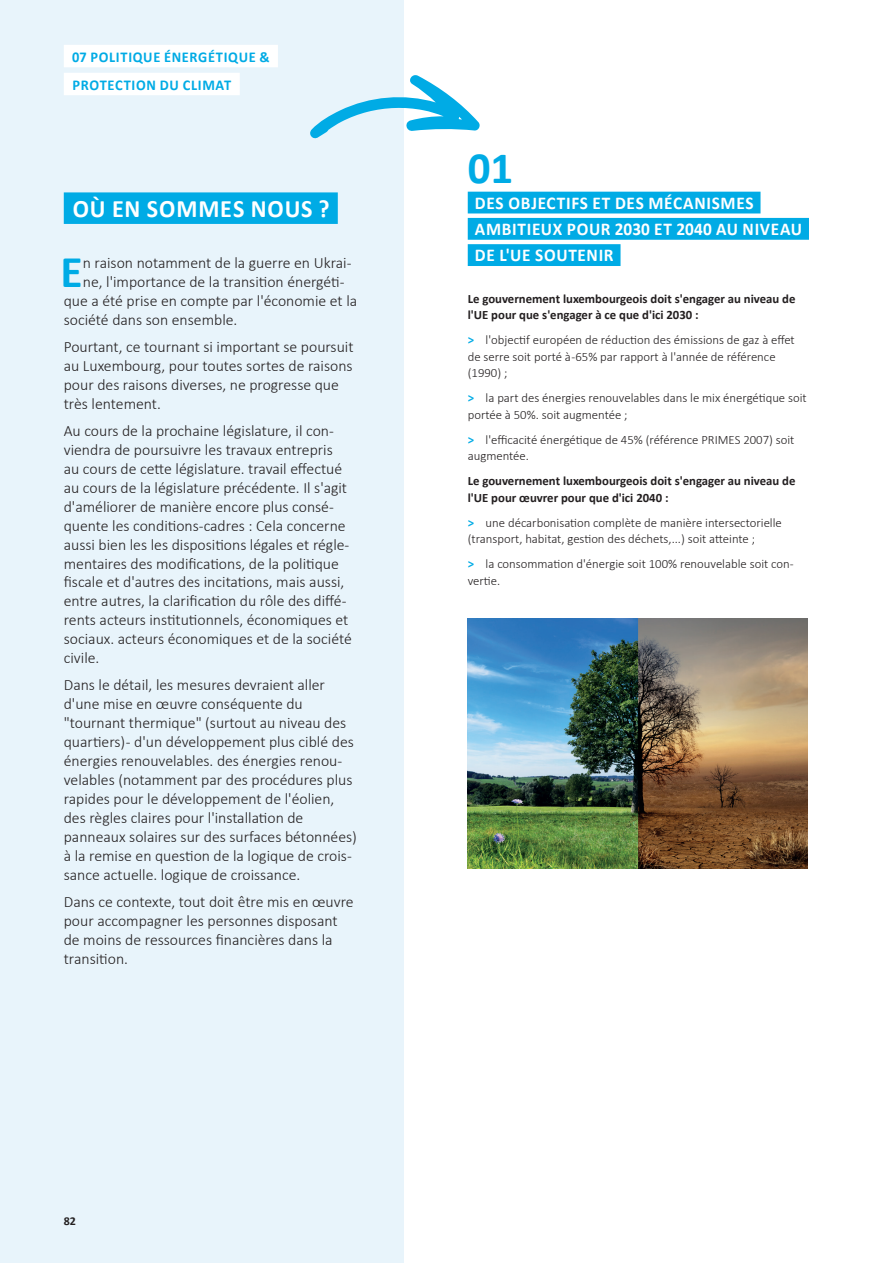
<style>
.page{position:relative;width:893px;height:1263px;background:#fff}
.page>*{position:absolute;margin:0;border:0;box-sizing:border-box;transform-origin:0 0}
.t1{font:700 45.45px "Calibri";color:#00abe5}
.t2{font:700 45px "Calibri";color:#00abe5}
.t3{font:700 25.05px "Calibri";letter-spacing:.035em;color:#fff;scale:.96 1}
.t4{font:700 18px/26.2px "Calibri";letter-spacing:.04em;color:#fff;scale:.96 1}
.t5{font:300 15.75px/18.9px "Calibri";color:#231f20}
.t6{font:700 15px/27.9px "Calibri";letter-spacing:.045em;color:#00abe5;scale:.96 1}
.t7{font:300 12.75px/16.5px "Calibri";color:#231f20}
.t8{font:700 12.75px/16.5px "Calibri";color:#231f20}
.t9{font:700 12px "Calibri";color:#231f20}
.s1{font-weight:700;color:#00abe5}
</style>
<div class="page">
<div style="left:0;top:0;width:404px;height:1263px;background:#e8f4fb"></div>
<div style="left:64px;top:192px;width:274px;height:32px;background:#00abe5"></div>
<svg style="left:310px;top:75px;width:170px;height:64px"></svg>
<div style="left:468px;top:192px;width:292px;height:21px;background:#00abe5"></div>
<div style="left:468px;top:218px;width:341px;height:22px;background:#00abe5"></div>
<div style="left:468px;top:244px;width:152px;height:22px;background:#00abe5"></div>
<img style="left:468px;top:618px;width:340px;height:251px">
<div style="left:64px;top:45px;width:214px;height:22px;background:#fff"></div>
<div style="left:64px;top:73px;width:176px;height:22px;background:#fff"></div>
<p class="t6" style="left:72px;top:35px;width:376px">07 POLITIQUE ÉNERGÉTIQUE &amp; PROTECTION DU CLIMAT</p>
<p class="t6" style="left:72px;top:43px;width:207px">07 POLITIQUE ÉNERGÉTIQUE &amp;<br>PROTECTION DU CLIMAT</p>
<h3 class="t3" style="left:73px;top:191px;width:269px">OÙ EN SOMMES NOUS ?</h3>
<h1 class="t1" style="left:61px;top:240px;width:24px">E</h1>
<p class="t5" style="left:83px;top:253px;width:270px">n raison notamment de la guerre en Ukrai-</p>
<p class="t5" style="left:83px;top:272px;width:263px">ne, l'importance de la transition énergéti-</p>
<p class="t5" style="left:64px;top:291px;width:295px">que a été prise en compte par l'économie et la</p>
<p class="t5" style="left:64px;top:310px;width:175px">société dans son ensemble.</p>
<p class="t5" style="left:64px;top:337px;width:291px">Pourtant, ce tournant si important se poursuit au Luxembourg, pour toutes sortes de raisons pour des raisons diverses, ne progresse que très lentement.</p>
<p class="t5" style="left:64px;top:421px;width:290px">Au cours de la prochaine législature, il con&shy;viendra de poursuivre les travaux entrepris au cours de cette législature. travail effectué au cours de la législature précédente. Il s'agit d'améliorer de manière encore plus consé&shy;quente les conditions-cadres : Cela concerne aussi bien les les dispositions légales et régle&shy;mentaires des modifications, de la politique fiscale et d'autres des incitations, mais aussi, entre autres, la clarification du rôle des diffé&shy;rents acteurs institutionnels, économiques et sociaux. acteurs économiques et de la société civile.</p>
<p class="t5" style="left:64px;top:676px;width:295px">Dans le détail, les mesures devraient aller d'une mise en œuvre conséquente du "tournant thermique" (surtout au niveau des quartiers) - d'un développement plus ciblé des énergies renouvelables. des énergies renou&shy;velables (notamment par des procédures plus rapides pour le développement de l'éolien, des règles claires pour l'installation de panneaux solaires sur des surfaces bétonnées) à la remise en question de la logique de crois&shy;sance actuelle. logique de croissance.</p>
<p class="t5" style="left:64px;top:892px;width:291px">Dans ce contexte, tout doit être mis en œuvre pour accompagner les personnes disposant de moins de ressources financières dans la transition.</p>
<h2 class="t2" style="left:468px;top:136px;width:47px">01</h2>
<p class="t4" style="left:475px;top:189px;width:342px">DES OBJECTIFS ET DES MÉCANISMES<br>AMBITIEUX POUR 2030 ET 2040 AU NIVEAU<br>DE L'UE SOUTENIR</p>
<p class="t8" style="left:468px;top:290px;width:329px">Le gouvernement luxembourgeois doit s'engager au niveau de l'UE pour que s'engager à ce que d'ici 2030 :</p>
<p class="t7" style="left:468px;top:332px;width:329px"><span class="s1">&gt;</span> l'objectif européen de réduction des émissions de gaz à effet de serre soit porté à -65% par rapport à l'année de référence (1990) ;</p>
<p class="t7" style="left:468px;top:390px;width:340px"><span class="s1">&gt;</span> la part des énergies renouvelables dans le mix énergétique soit portée à 50%. soit augmentée ;</p>
<p class="t7" style="left:468px;top:431px;width:328px"><span class="s1">&gt;</span> l'efficacité énergétique de 45% (référence PRIMES 2007) soit augmentée.</p>
<p class="t8" style="left:468px;top:473px;width:329px">Le gouvernement luxembourgeois doit s'engager au niveau de l'UE pour œuvrer pour que d'ici 2040 :</p>
<p class="t7" style="left:468px;top:514px;width:316px"><span class="s1">&gt;</span> une décarbonisation complète de manière intersectorielle (transport, habitat, gestion des déchets,...) soit atteinte ;</p>
<p class="t7" style="left:468px;top:556px;width:327px"><span class="s1">&gt;</span> la consommation d'énergie soit 100% renouvelable soit con&shy;vertie.</p>
<p class="t9" style="left:64px;top:1212px;width:14px">82</p>
</div>
